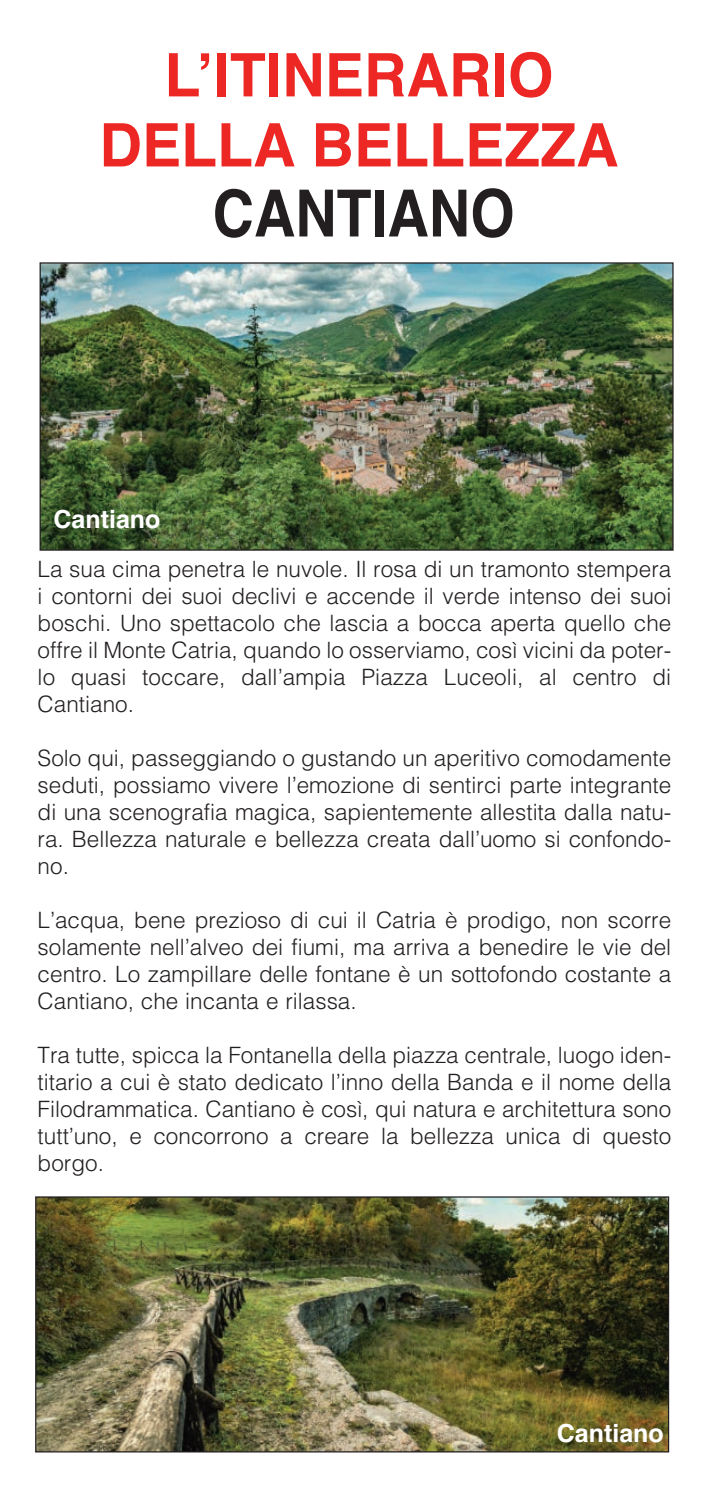
<style>
.page{position:relative;width:709px;height:1489px;background:#fff}
.page>*{position:absolute;margin:0;border:0;box-sizing:border-box;transform-origin:0 0}
.t1{font:700 65px "Helvetica";color:#231f20;scale:.88 1}
.t2{font:700 60px/70px "Helvetica";color:#ec2724;text-align:center}
.t3{font:700 25px "Helvetica";color:#fff}
.t4{font:300 22.5px/27px "Helvetica";color:#231f20;text-align:justify}
</style>
<div class="page">
<img style="left:37px;top:1198px;width:630px;height:252px">
<div style="left:35px;top:1196px;width:634px;height:256px;border:1px solid #231f20"></div>
<img style="left:42px;top:264px;width:629px;height:284px">
<div style="left:40px;top:262px;width:633px;height:288px;border:1px solid #231f20"></div>
<h2 class="t2" style="left:99px;top:41px;width:520px">L’ITINERARIO<br>DELLA BELLEZZA</h2>
<h1 class="t1" style="left:212px;top:176px;width:345px">CANTIANO</h1>
<p class="t3" style="left:54px;top:504px;width:108px">Cantiano</p>
<p class="t4" style="left:38px;top:553px;width:635px">La sua cima penetra le nuvole. Il rosa di un tramonto stempera i contorni dei suoi declivi e accende il verde intenso dei suoi boschi. Uno spettacolo che lascia a bocca aperta quello che offre il Monte Catria, quando lo osserviamo, così vicini da poter&shy;lo quasi toccare, dall’ampia Piazza Luceoli, al centro di Cantiano.</p>
<p class="t4" style="left:38px;top:742px;width:635px">Solo qui, passeggiando o gustando un aperitivo comodamente seduti, possiamo vivere l’emozione di sentirci parte integrante di una scenografia magica, sapientemente allestita dalla natu&shy;ra. Bellezza naturale e bellezza creata dall’uomo si confondo&shy;no.</p>
<p class="t4" style="left:38px;top:904px;width:635px">L’acqua, bene prezioso di cui il Catria è prodigo, non scorre solamente nell’alveo dei fiumi, ma arriva a benedire le vie del centro. Lo zampillare delle fontane è un sottofondo costante a Cantiano, che incanta e rilassa.</p>
<p class="t4" style="left:38px;top:1039px;width:635px">Tra tutte, spicca la Fontanella della piazza centrale, luogo iden&shy;titario a cui è stato dedicato l’inno della Banda e il nome della Filodrammatica. Cantiano è così, qui natura e architettura sono tutt’uno, e concorrono a creare la bellezza unica di questo borgo.</p>
<p class="t3" style="left:557px;top:1418px;width:108px">Cantiano</p>
</div>
